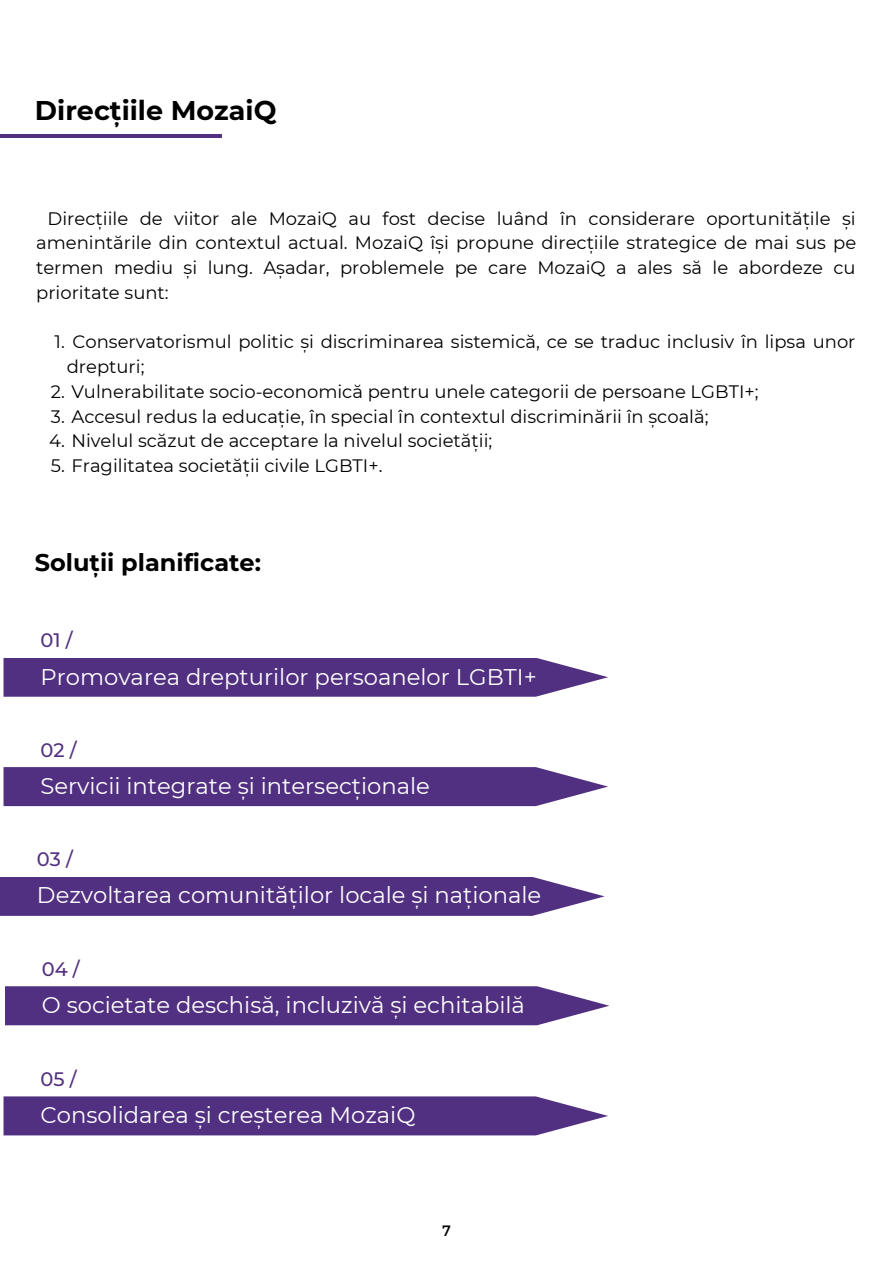
<style>
.page{position:relative;width:893px;height:1264px;background:#fff}
.page>*{position:absolute;margin:0;border:0;box-sizing:border-box;transform-origin:0 0}
.t1{font:700 27px "Montserrat";color:#000}
.t2{font:700 24px "Montserrat";color:#000}
.t3{font:22.65px "Montserrat";color:#fff}
.t4{font:500 19.5px "Montserrat";color:#523081}
.t5{font:18px/24.8px "Montserrat";color:#000}
.t6{font:15px "Montserrat";color:#000}
</style>
<div class="page">
<hr style="left:0;top:134px;width:222px;height:4px;background:#523081">
<div style="left:4px;top:658px;width:604px;height:38px;background:#523081"></div>
<svg style="left:4px;top:767px;width:604px;height:39px;background:#5c3c88"></svg>
<div style="left:0;top:877px;width:604px;height:38px;background:#523081"></div>
<svg style="left:5px;top:986px;width:604px;height:39px;background:#5d3d89"></svg>
<svg style="left:4px;top:1096px;width:604px;height:39px;background:#5d3e89"></svg>
<h1 class="t1" style="left:35px;top:94px;width:243px">Direcțiile MozaiQ</h1>
<p class="t5" style="left:36px;top:206px;width:821px;text-align:justify;text-indent:11px">Direcțiile de viitor ale MozaiQ au fost decise luând în considerare oportunitățile și amenintările din contextul actual. MozaiQ își propune direcțiile strategice de mai sus pe termen mediu și lung. Așadar, problemele pe care MozaiQ a ales să le abordeze cu prioritate sunt:</p>
<p class="t5" style="left:67px;top:329px;width:790px;text-indent:-12px">1. Conservatorismul politic și discriminarea sistemică, ce se traduc inclusiv în lipsa unor drepturi;</p>
<p class="t5" style="left:51px;top:379px;width:709px">2. Vulnerabilitate socio-economică pentru unele categorii de persoane LGBTI+;</p>
<p class="t5" style="left:51px;top:404px;width:659px">3. Accesul redus la educație, în special în contextul discriminării în școală;</p>
<p class="t5" style="left:49px;top:428px;width:444px">4. Nivelul scăzut de acceptare la nivelul societății;</p>
<p class="t5" style="left:51px;top:453px;width:333px">5. Fragilitatea societății civile LGBTI+.</p>
<h2 class="t2" style="left:35px;top:548px;width:227px">Soluții planificate:</h2>
<p class="t4" style="left:40px;top:628px;width:34px">01 /</p>
<p class="t3" style="left:40px;top:662px;width:497px">Promovarea drepturilor persoanelor LGBTI+</p>
<p class="t4" style="left:40px;top:738px;width:38px">02 /</p>
<p class="t3" style="left:40px;top:772px;width:391px">Servicii integrate și intersecționale</p>
<p class="t4" style="left:37px;top:847px;width:38px">03 /</p>
<p class="t3" style="left:37px;top:881px;width:506px">Dezvoltarea comunităților locale și naționale</p>
<p class="t4" style="left:42px;top:957px;width:40px">04 /</p>
<p class="t3" style="left:42px;top:991px;width:484px">O societate deschisă, incluzivă și echitabilă</p>
<p class="t4" style="left:40px;top:1066px;width:38px">05 /</p>
<p class="t3" style="left:40px;top:1101px;width:376px">Consolidarea și creșterea MozaiQ</p>
<p class="t6" style="left:442px;top:1220px;width:10px">7</p>
</div>
